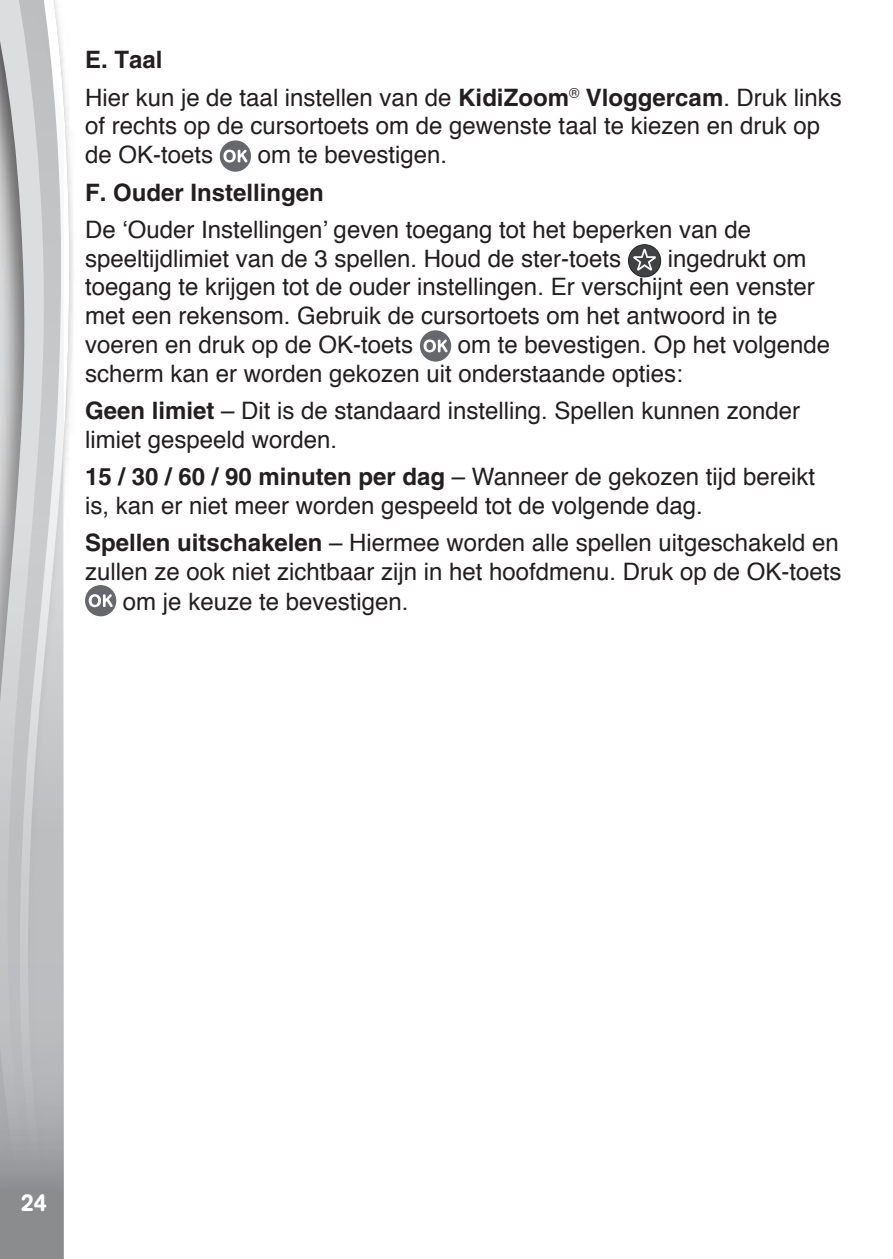
<style>
.page{position:relative;width:893px;height:1259px;background:#fff}
.page>*{position:absolute;margin:0;border:0;box-sizing:border-box;transform-origin:0 0}
.t1{font:24px/28.8px "Helvetica";color:#231f20}
.t2{font:700 24px "Helvetica";color:#231f20}
.t3{font:500 24px "AG Book Rounded";color:#fff}
.s1{font-weight:700}
</style>
<div class="page">
<div style="left:0;top:0;width:77px;height:1259px;background:#231f20;opacity:.75"></div>
<svg style="left:64px;top:0;width:6px;height:1221px"></svg>
<svg style="left:0;top:0;width:64px;height:1259px;background:#c0c1c3"></svg>
<div style="left:64px;top:1221px;width:67px;height:38px;background:#fff"></div>
<div style="left:220px;top:140px;width:31px;height:32px;background:#67686b;border-radius:50%"></div>
<svg style="left:223px;top:150px;width:24px;height:13px"></svg>
<div style="left:628px;top:245px;width:33px;height:32px;background:#414244;border-radius:50%"></div>
<div style="left:628px;top:244px;width:33px;height:33px;border:1px solid #242122;border-radius:50%"></div>
<svg style="left:633px;top:249px;width:23px;height:22px"></svg>
<div style="left:420px;top:330px;width:31px;height:31px;background:#67686b;border-radius:50%"></div>
<svg style="left:424px;top:339px;width:24px;height:13px"></svg>
<div style="left:85px;top:585px;width:31px;height:31px;background:#67686b;border-radius:50%"></div>
<svg style="left:89px;top:594px;width:24px;height:13px"></svg>
<p class="t1" style="left:85px;top:43px;width:758px;line-height:37.2px"><span class="s1">E. Taal<br></span>Hier kun je de taal instellen van de <span class="s1">KidiZoom</span><sup>®</sup> <span class="s1">Vloggercam</span>. Druk links</p>
<p class="t1" style="left:85px;top:113px;width:737px">of rechts op de cursortoets om de gewenste taal te kiezen en druk op de OK-toets</p>
<p class="t1" style="left:258px;top:142px;width:191px">om te bevestigen.</p>
<p class="t2" style="left:85px;top:177px;width:240px">F. Ouder Instellingen</p>
<p class="t1" style="left:85px;top:216px;width:668px">De ‘Ouder Instellingen’ geven toegang tot het beperken van de speeltijdlimiet van de 3 spellen. Houd de ster-toets</p>
<p class="t1" style="left:85px;top:245px;width:731px;text-indent:583px">ingedrukt om toegang te krijgen tot de ouder instellingen. Er verschijnt een venster met een rekensom. Gebruik de cursortoets om het antwoord in te voeren en druk op de OK-toets</p>
<p class="t1" style="left:85px;top:332px;width:747px;text-indent:373px">om te bevestigen. Op het volgende scherm kan er worden gekozen uit onderstaande opties:</p>
<p class="t1" style="left:85px;top:398px;width:717px"><span class="s1">Geen limiet</span> – Dit is de standaard instelling. Spellen kunnen zonder limiet gespeeld worden.</p>
<p class="t1" style="left:85px;top:464px;width:732px"><span class="s1">15 / 30 / 60 / 90 minuten per dag</span> – Wanneer de gekozen tijd bereikt is, kan er niet meer worden gespeeld tot de volgende dag.</p>
<p class="t1" style="left:85px;top:530px;width:755px"><span class="s1">Spellen uitschakelen</span> – Hiermee worden alle spellen uitgeschakeld en</p>
<p class="t1" style="left:85px;top:559px;width:758px">zullen ze ook niet zichtbaar zijn in het hoofdmenu. Druk op de OK-toets</p>
<p class="t1" style="left:123px;top:588px;width:287px">om je keuze te bevestigen.</p>
<p class="t3" style="left:21px;top:1188px;width:28px">24</p>
</div>
